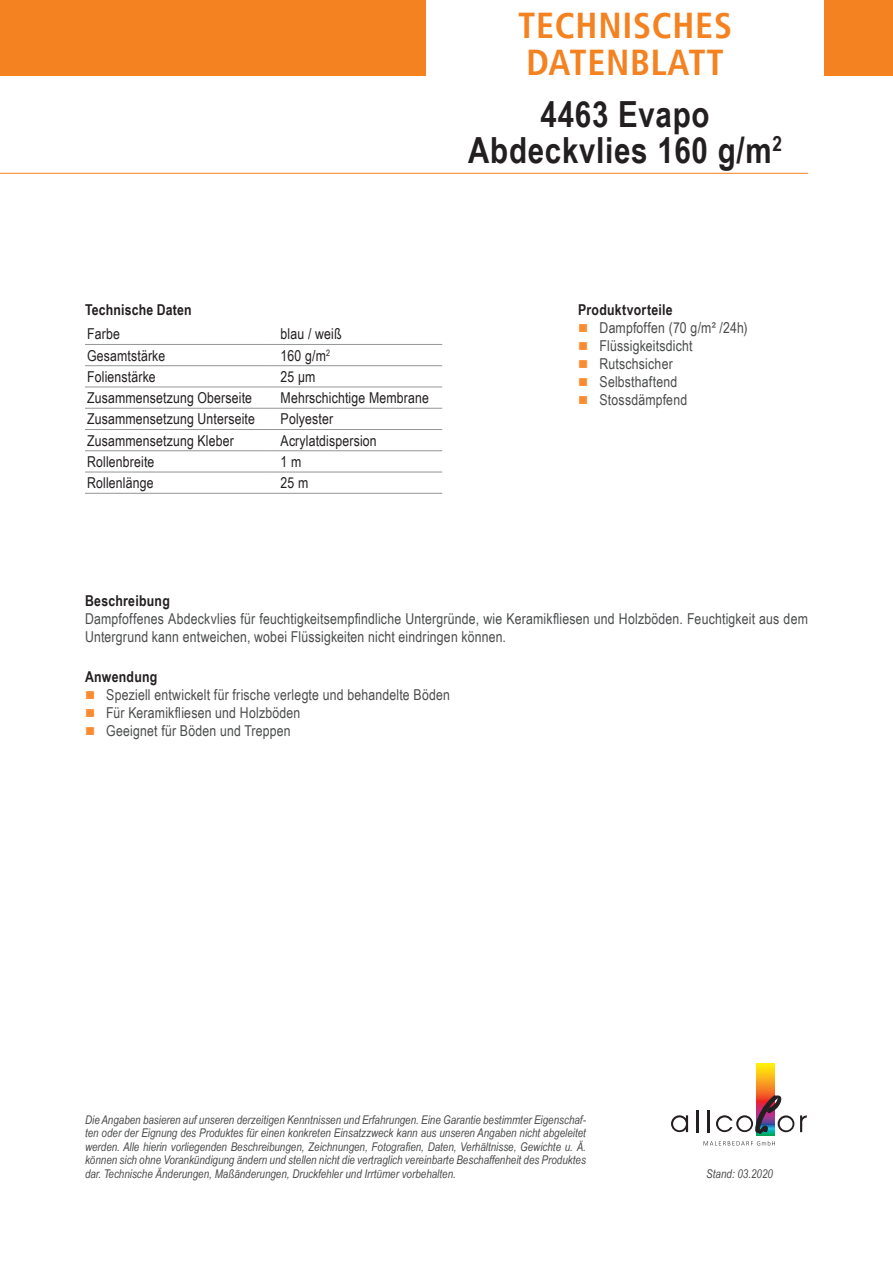
<style>
.page{position:relative;width:893px;height:1263px;background:#fff}
.page>*{position:absolute;margin:0;border:0;box-sizing:border-box;transform-origin:0 0}
.t1{font:700 36px/36px "Arial Narrow";letter-spacing:.02em;color:#231f20;text-align:center}
.t2{font:700 condensed 36px/37.5px "Frutiger LT";letter-spacing:.02em;color:#f58220}
.t3{font:15px/18px "Arial Narrow";letter-spacing:.01em;color:#4b4c4d}
.t4{font:15px "Arial Narrow";letter-spacing:.01em;color:#231f20}
.t5{font:700 15px "Arial Narrow";letter-spacing:.015em;color:#231f20}
.t6{font:italic 12px/13.5px "Arial Narrow";color:#4b4c4d;text-align:justify}
.s1{color:#fb8b31}
</style>
<div class="page">
<hr style="left:85px;top:365px;width:183px;height:1px;background:#939598">
<hr style="left:268px;top:365px;width:174px;height:1px;background:#939598">
<hr style="left:85px;top:387px;width:183px;height:1px;background:#939598">
<hr style="left:268px;top:387px;width:174px;height:1px;background:#939598">
<hr style="left:85px;top:344px;width:183px;height:1px;background:#939598">
<hr style="left:268px;top:344px;width:174px;height:1px;background:#939598">
<hr style="left:85px;top:408px;width:183px;height:1px;background:#939598">
<hr style="left:268px;top:408px;width:174px;height:1px;background:#939598">
<hr style="left:85px;top:429px;width:183px;height:1px;background:#939598">
<hr style="left:268px;top:429px;width:174px;height:1px;background:#939598">
<hr style="left:85px;top:450px;width:183px;height:1px;background:#939598">
<hr style="left:268px;top:450px;width:174px;height:1px;background:#939598">
<hr style="left:85px;top:472px;width:183px;height:1px;background:#939598">
<hr style="left:268px;top:472px;width:174px;height:1px;background:#939598">
<hr style="left:85px;top:493px;width:183px;height:1px;background:#939598">
<hr style="left:268px;top:493px;width:174px;height:1px;background:#939598">
<div style="left:825px;top:0;width:68px;height:75px;background:#f58220"></div>
<hr style="left:0;top:173px;width:808px;height:1px;background:#f58220">
<div style="left:0;top:0;width:425px;height:75px;background:#f58220"></div>
<svg style="left:757px;top:1063px;width:18px;height:72px"></svg>
<svg style="left:671px;top:1115px;width:17px;height:17px"></svg>
<hr style="left:697px;top:1110px;width:2px;height:22px;background:#231f20">
<hr style="left:707px;top:1110px;width:2px;height:22px;background:#231f20">
<svg style="left:716px;top:1096px;width:78px;height:37px"></svg>
<svg style="left:800px;top:1115px;width:7px;height:17px"></svg>
<svg style="left:704px;top:1141px;width:71px;height:4px"></svg>
<h1 class="t2" style="left:518px;top:7px;width:215px">TECHNISCHES<br>DATENBLATT</h1>
<h1 class="t1" style="left:468px;top:94px;width:315px">4463 Evapo<br>Abdeckvlies 160 g/m<sup>2</sup></h1>
<p class="t5" style="left:85px;top:298px;width:108px">Technische Daten</p>
<p class="t4" style="left:87px;top:323px;width:34px">Farbe</p>
<p class="t4" style="left:281px;top:323px;width:62px">blau / weiß</p>
<p class="t4" style="left:87px;top:344px;width:80px">Gesamtstärke</p>
<p class="t4" style="left:281px;top:344px;width:51px">160 g/m<sup>2</sup></p>
<p class="t4" style="left:87px;top:365px;width:70px">Folienstärke</p>
<p class="t4" style="left:281px;top:365px;width:36px">25 μm</p>
<p class="t4" style="left:87px;top:387px;width:166px">Zusammensetzung Oberseite</p>
<p class="t4" style="left:281px;top:387px;width:150px">Mehrschichtige Membrane</p>
<p class="t4" style="left:87px;top:408px;width:169px">Zusammensetzung Unterseite</p>
<p class="t4" style="left:281px;top:408px;width:54px">Polyester</p>
<p class="t4" style="left:87px;top:429px;width:148px">Zusammensetzung Kleber</p>
<p class="t4" style="left:281px;top:429px;width:98px">Acrylatdispersion</p>
<p class="t4" style="left:87px;top:450px;width:69px">Rollenbreite</p>
<p class="t4" style="left:281px;top:450px;width:22px">1 m</p>
<p class="t4" style="left:87px;top:472px;width:68px">Rollenlänge</p>
<p class="t4" style="left:281px;top:472px;width:29px">25 m</p>
<p class="t5" style="left:578px;top:298px;width:96px">Produktvorteile</p>
<p class="t3" style="left:578px;top:318px;width:171px"><span class="s1">■</span> Dampfoffen (70 g/m² /24h)</p>
<p class="t3" style="left:578px;top:336px;width:116px"><span class="s1">■</span> Flüssigkeitsdicht</p>
<p class="t3" style="left:578px;top:354px;width:96px"><span class="s1">■</span> Rutschsicher</p>
<p class="t3" style="left:578px;top:372px;width:100px"><span class="s1">■</span> Selbsthaftend</p>
<p class="t3" style="left:578px;top:390px;width:110px"><span class="s1">■</span> Stossdämpfend</p>
<p class="t5" style="left:85px;top:590px;width:86px">Beschreibung</p>
<p class="t3" style="left:85px;top:609px;width:724px">Dampfoffenes Abdeckvlies für feuchtigkeitsempfindliche Untergründe, wie Keramikfliesen und Holzböden. Feuchtigkeit aus dem<br>Untergrund kann entweichen, wobei Flüssigkeiten nicht eindringen können.</p>
<p class="t5" style="left:85px;top:665px;width:74px">Anwendung</p>
<p class="t3" style="left:85px;top:685px;width:366px"><span class="s1">■</span> Speziell entwickelt für frische verlegte und behandelte Böden</p>
<p class="t3" style="left:85px;top:703px;width:217px"><span class="s1">■</span> Für Keramikfliesen und Holzböden</p>
<p class="t3" style="left:85px;top:721px;width:207px"><span class="s1">■</span> Geeignet für Böden und Treppen</p>
<p class="t6" style="left:85px;top:1112px;width:502px">Die Angaben basieren auf unseren derzeitigen Kenntnissen und Erfahrungen. Eine Garantie bestimmter Eigenschaf&shy;ten oder der Eignung des Produktes für einen konkreten Einsatzzweck kann aus unseren Angaben nicht abgeleitet werden. Alle hierin vorliegenden Beschreibungen, Zeichnungen, Fotografien, Daten, Verhältnisse, Gewichte u. Ä. können sich ohne Vorankündigung ändern und stellen nicht die vertraglich vereinbarte Beschaffenheit des Produktes dar. Technische Änderungen, Maßänderungen, Druckfehler und Irrtümer vorbehalten.</p>
<p class="t6" style="left:706px;top:1167px;width:68px">Stand: 03.2020</p>
</div>
